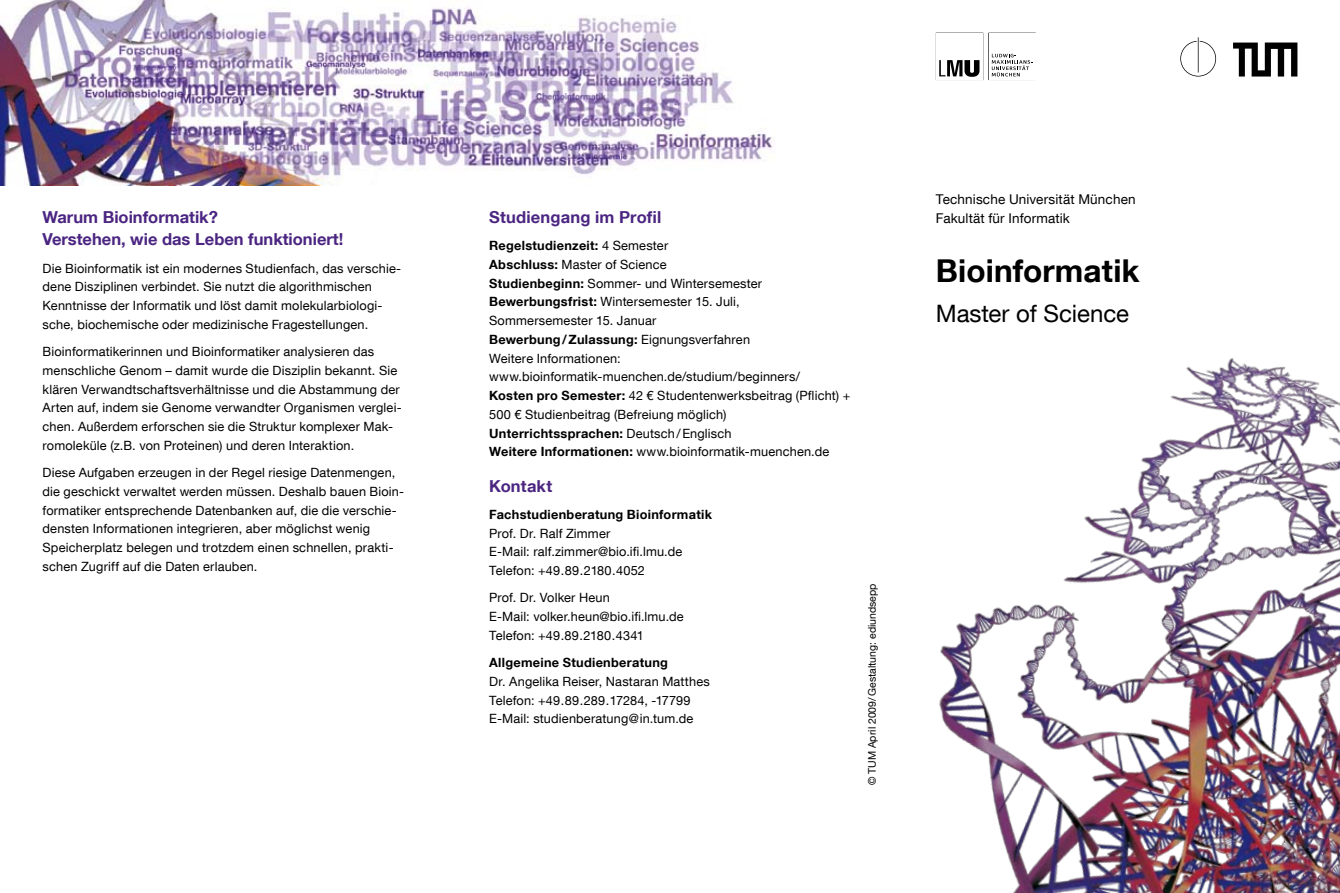
<style>
.page{position:relative;width:1340px;height:893px;background:#fff}
.page>*{position:absolute;margin:0;border:0;box-sizing:border-box;transform-origin:0 0}
.t1{font:700 31.5px "TUM Neue Helvetica";letter-spacing:.005em;color:#000}
.t2{font:24px "TUM Neue Helvetica";letter-spacing:-.005em;color:#000}
.t3{font:700 16.5px/22.5px "TUM Neue Helvetica";color:#4b2582}
.t4{font:13.5px/19.5px "TUM Neue Helvetica";letter-spacing:.01em;color:#000}
.t5{font:12.75px/18.8px "TUM Neue Helvetica";letter-spacing:.015em;color:#000}
.t6{font:700 12.75px "TUM Neue Helvetica";letter-spacing:.02em;color:#000}
.t7{font:10.5px "TUM Neue Helvetica";color:#000}
.s1{font-weight:700}
</style>
<div class="page">
<img style="left:0;top:0;width:774px;height:185px">
<img style="left:939px;top:358px;width:400px;height:535px">
<svg style="left:1180px;top:37px;width:36px;height:40px"></svg>
<svg style="left:1233px;top:43px;width:64px;height:34px"></svg>
<svg style="left:935px;top:33px;width:98px;height:47px"></svg>
<p class="t3" style="left:43px;top:205px;width:302px">Warum Bioinformatik?<br>Verstehen, wie das Leben funktioniert!</p>
<p class="t5" style="left:43px;top:258px;width:360px">Die Bioinformatik ist ein modernes Studienfach, das verschie&shy;dene Disziplinen verbindet. Sie nutzt die algorithmischen Kenntnisse der Informatik und löst damit molekularbiologi&shy;sche, biochemische oder medizinische Fragestellungen.</p>
<p class="t5" style="left:43px;top:342px;width:360px">Bioinformatikerinnen und Bioinformatiker analysieren das menschliche Genom – damit wurde die Disziplin bekannt. Sie klären Verwandtschaftsverhältnisse und die Abstammung der Arten auf, indem sie Genome verwandter Organismen verglei&shy;chen. Außerdem erforschen sie die Struktur komplexer Mak&shy;romoleküle (z.B. von Proteinen) und deren Interaktion.</p>
<p class="t5" style="left:43px;top:463px;width:363px">Diese Aufgaben erzeugen in der Regel riesige Datenmengen, die geschickt verwaltet werden müssen. Deshalb bauen Bioin&shy;formatiker entsprechende Datenbanken auf, die die verschie&shy;densten Informationen integrieren, aber möglichst wenig Speicherplatz belegen und trotzdem einen schnellen, prakti&shy;schen Zugriff auf die Daten erlauben.</p>
<p class="t3" style="left:489px;top:205px;width:174px">Studiengang im Profil</p>
<p class="t5" style="left:489px;top:236px;width:363px"><span class="s1">Regelstudienzeit:</span> 4 Semester<br><span class="s1">Abschluss:</span> Master of Science<br><span class="s1">Studienbeginn:</span> Sommer- und Wintersemester <span class="s1">Bewerbungsfrist:</span> Wintersemester 15. Juli,<br>Sommersemester 15. Januar<br><span class="s1">Bewerbung/Zulassung:</span> Eignungsverfahren<br>Weitere Informationen: www.bioinformatik-muenchen.de/studium/beginners/<br><span class="s1">Kosten pro Semester:</span> 42 € Studentenwerksbeitrag (Pflicht) + 500 € Studienbeitrag (Befreiung möglich)<br><span class="s1">Unterrichtssprachen:</span> Deutsch/Englisch<br><span class="s1">Weitere Informationen:</span> www.bioinformatik-muenchen.de</p>
<p class="t3" style="left:489px;top:474px;width:65px">Kontakt</p>
<p class="t6" style="left:489px;top:506px;width:224px">Fachstudienberatung Bioinformatik</p>
<p class="t5" style="left:489px;top:523px;width:194px">Prof. Dr. Ralf Zimmer<br>E-Mail: ralf.zimmer@bio.ifi.lmu.de<br>Telefon: +49.89.2180.4052</p>
<p class="t5" style="left:489px;top:588px;width:196px">Prof. Dr. Volker Heun<br>E-Mail: volker.heun@bio.ifi.lmu.de<br>Telefon: +49.89.2180.4341</p>
<p class="t6" style="left:489px;top:654px;width:180px">Allgemeine Studienberatung</p>
<p class="t5" style="left:489px;top:672px;width:222px">Dr. Angelika Reiser, Nastaran Matthes<br>Telefon: +49.89.289.17284, -17799<br>E-Mail: studienberatung@in.tum.de</p>
<p class="t7" style="left:865px;top:785px;width:203px;rotate:-90deg">© TUM April 2009/Gestaltung: ediundsepp</p>
<p class="t4" style="left:935px;top:189px;width:201px">Technische Universität München<br>Fakultät für Informatik</p>
<h1 class="t1" style="left:935px;top:251px;width:205px">Bioinformatik</h1>
<h2 class="t2" style="left:935px;top:298px;width:195px">Master of Science</h2>
</div>
